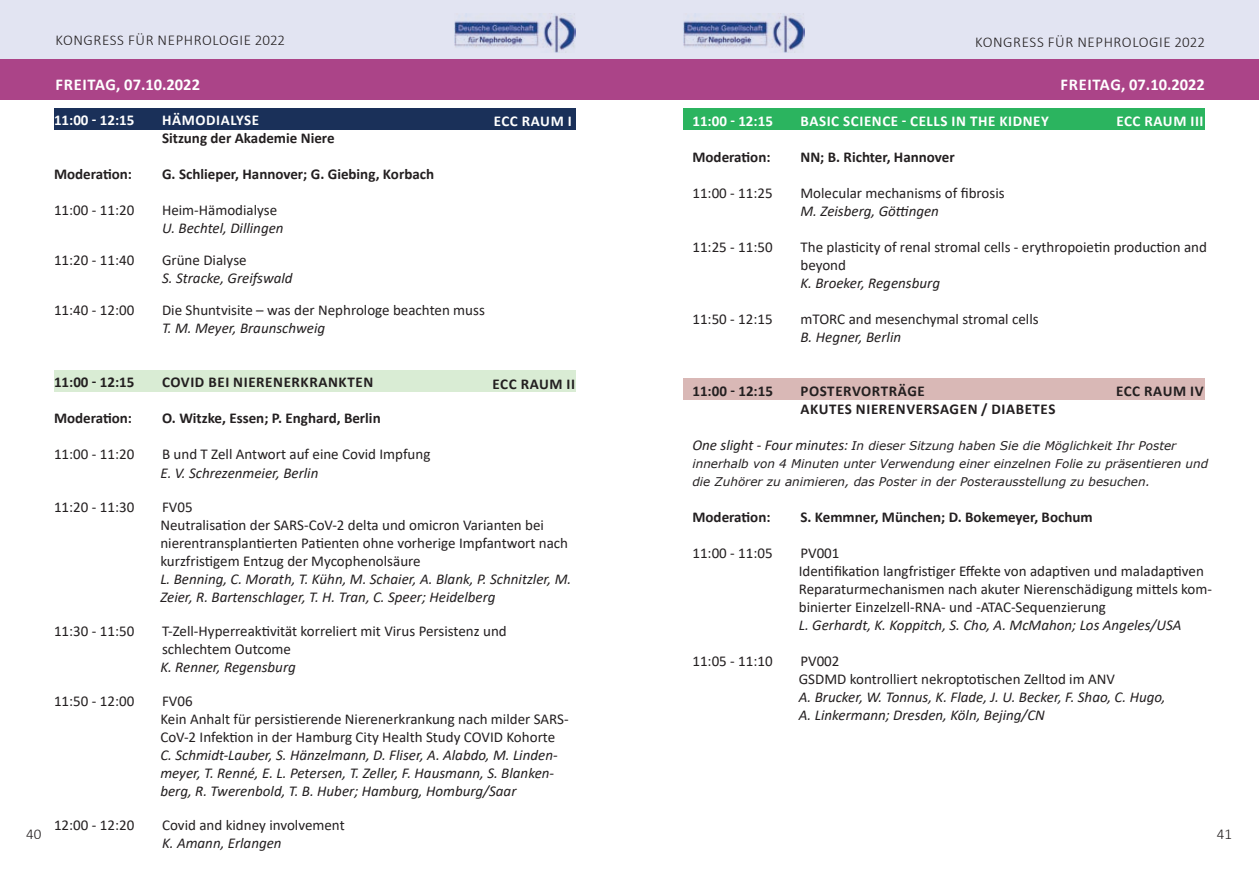
<style>
.page{position:relative;width:1259px;height:893px;background:#fff}
.page>*{position:absolute;margin:0;border:0;box-sizing:border-box;transform-origin:0 0}
.t1{font:700 16.5px "Calibri";color:#fff}
.t2{font:15px/18px "Calibri";color:#231f20}
.t3{font:italic 15px/18px "Calibri";color:#231f20}
.t4{font:700 15px "Calibri";color:#231f20}
.t5{font:700 15px/18px "Calibri";letter-spacing:.04em;color:#231f20}
.t6{font:700 15px "Calibri";letter-spacing:.04em;color:#fff}
.t7{font:300 15px "Calibri";letter-spacing:.04em;color:#231f20}
.t8{font:italic 12px/18px "Verdana";color:#231f20}
.s1{font-family:"Calibri";font-size:15px}
</style>
<div class="page">
<div style="left:0;top:0;width:629px;height:59px;background:#e2e4f2"></div>
<div style="left:629px;top:0;width:630px;height:59px;background:#e2e4f2"></div>
<img style="left:454px;top:14px;width:121px;height:39px">
<img style="left:683px;top:14px;width:121px;height:39px">
<div style="left:0;top:59px;width:629px;height:40px;background:#ab4488"></div>
<div style="left:629px;top:59px;width:630px;height:40px;background:#ab4488"></div>
<div style="left:683px;top:378px;width:522px;height:21px;background:#d9b8b6"></div>
<div style="left:54px;top:370px;width:521px;height:22px;background:#d9ecd4"></div>
<div style="left:54px;top:108px;width:521px;height:21px;background:#1a3059"></div>
<div style="left:683px;top:108px;width:522px;height:21px;background:#2bb45f"></div>
<p class="t7" style="left:56px;top:31px;width:231px">KONGRESS FÜR NEPHROLOGIE 2022</p>
<p class="t7" style="left:975px;top:33px;width:231px">KONGRESS FÜR NEPHROLOGIE 2022</p>
<p class="t1" style="left:56px;top:73px;width:146px">FREITAG, 07.10.2022</p>
<p class="t1" style="left:1060px;top:73px;width:146px">FREITAG, 07.10.2022</p>
<p class="t6" style="left:54px;top:109px;width:82px">11:00 - 12:15</p>
<p class="t6" style="left:162px;top:109px;width:99px">HÄMODIALYSE</p>
<p class="t4" style="left:162px;top:127px;width:174px">Sitzung der Akademie Niere</p>
<p class="t4" style="left:54px;top:163px;width:80px">Moderation:</p>
<p class="t4" style="left:162px;top:163px;width:274px">G. Schlieper, Hannover; G. Giebing, Korbach</p>
<p class="t2" style="left:54px;top:200px;width:82px">11:00 - 11:20</p>
<p class="t2" style="left:162px;top:200px;width:117px">Heim-Hämodialyse</p>
<p class="t3" style="left:162px;top:218px;width:123px">U. Bechtel, Dillingen</p>
<p class="t2" style="left:54px;top:251px;width:82px">11:20 - 11:40</p>
<p class="t2" style="left:162px;top:251px;width:86px">Grüne Dialyse</p>
<p class="t3" style="left:162px;top:268px;width:132px">S. Stracke, Greifswald</p>
<p class="t2" style="left:54px;top:301px;width:82px">11:40 - 12:00</p>
<p class="t2" style="left:162px;top:301px;width:324px">Die Shuntvisite – was der Nephrologe beachten muss</p>
<p class="t3" style="left:162px;top:319px;width:165px">T. M. Meyer, Braunschweig</p>
<p class="t6" style="left:494px;top:110px;width:80px">ECC RAUM I</p>
<p class="t6" style="left:692px;top:110px;width:82px">11:00 - 12:15</p>
<p class="t6" style="left:800px;top:110px;width:250px">BASIC SCIENCE - CELLS IN THE KIDNEY</p>
<p class="t4" style="left:692px;top:146px;width:80px">Moderation:</p>
<p class="t4" style="left:800px;top:146px;width:156px">NN; B. Richter, Hannover</p>
<p class="t2" style="left:692px;top:184px;width:82px">11:00 - 11:25</p>
<p class="t2" style="left:800px;top:184px;width:206px">Molecular mechanisms of fibrosis</p>
<p class="t3" style="left:800px;top:201px;width:140px">M. Zeisberg, Göttingen</p>
<p class="t2" style="left:692px;top:238px;width:82px">11:25 - 11:50</p>
<p class="t2" style="left:800px;top:238px;width:408px">The plasticity of renal stromal cells - erythropoietin production and beyond</p>
<p class="t3" style="left:800px;top:273px;width:141px">K. Broeker, Regensburg</p>
<p class="t2" style="left:692px;top:310px;width:82px">11:50 - 12:15</p>
<p class="t2" style="left:800px;top:310px;width:240px">mTORC and mesenchymal stromal cells</p>
<p class="t3" style="left:800px;top:327px;width:102px">B. Hegner, Berlin</p>
<p class="t6" style="left:1116px;top:110px;width:89px">ECC RAUM III</p>
<p class="t4" style="left:54px;top:372px;width:82px">11:00 - 12:15</p>
<p class="t5" style="left:162px;top:373px;width:213px">COVID BEI NIERENERKRANKTEN</p>
<p class="t4" style="left:54px;top:408px;width:80px">Moderation:</p>
<p class="t4" style="left:162px;top:408px;width:220px">O. Witzke, Essen; P. Enghard, Berlin</p>
<p class="t2" style="left:54px;top:445px;width:82px">11:00 - 11:20</p>
<p class="t2" style="left:162px;top:445px;width:270px">B und T Zell Antwort auf eine Covid Impfung</p>
<p class="t3" style="left:160px;top:463px;width:160px">E. V. Schrezenmeier, Berlin</p>
<p class="t2" style="left:54px;top:497px;width:82px">11:20 - 11:30</p>
<p class="t2" style="left:160px;top:497px;width:409px">FV05<br>Neutralisation der SARS-CoV-2 delta und omicron Varianten bei nierentransplantierten Patienten ohne vorherige Impfantwort nach kurzfristigem Entzug der Mycophenolsäure</p>
<p class="t3" style="left:160px;top:569px;width:412px">L. Benning, C. Morath, T. Kühn, M. Schaier, A. Blank, P. Schnitzler, M.<br>Zeier, R. Bartenschlager, T. H. Tran, C. Speer; Heidelberg</p>
<p class="t2" style="left:54px;top:621px;width:82px">11:30 - 11:50</p>
<p class="t2" style="left:162px;top:621px;width:346px">T-Zell-Hyperreaktivität korreliert mit Virus Persistenz und schlechtem Outcome</p>
<p class="t3" style="left:160px;top:657px;width:137px">K. Renner, Regensburg</p>
<p class="t2" style="left:54px;top:692px;width:82px">11:50 - 12:00</p>
<p class="t2" style="left:160px;top:692px;width:410px">FV06<br>Kein Anhalt für persistierende Nierenerkrankung nach milder SARS-<br>CoV-2 Infektion in der Hamburg City Health Study COVID Kohorte</p>
<p class="t3" style="left:160px;top:745px;width:399px">C. Schmidt-Lauber, S. Hänzelmann, D. Fliser, A. Alabdo, M. Linden&shy;meyer, T. Renné, E. L. Petersen, T. Zeller, F. Hausmann, S. Blanken&shy;berg, R. Twerenbold, T. B. Huber; Hamburg, Homburg/Saar</p>
<p class="t2" style="left:54px;top:816px;width:82px">12:00 - 12:20</p>
<p class="t2" style="left:162px;top:816px;width:184px">Covid and kidney involvement</p>
<p class="t3" style="left:162px;top:834px;width:121px">K. Amann, Erlangen</p>
<p class="t5" style="left:492px;top:374px;width:84px">ECC RAUM II</p>
<p class="t4" style="left:692px;top:380px;width:82px">11:00 - 12:15</p>
<p class="t5" style="left:800px;top:382px;width:256px">POSTERVORTRÄGE<br>AKUTES NIERENVERSAGEN / DIABETES</p>
<p class="t8" style="left:692px;top:437px;width:517px"><span class="s1">One slight - Four minutes:</span> In dieser Sitzung haben Sie die Möglichkeit Ihr Poster innerhalb von 4 Minuten unter Verwendung einer einzelnen Folie zu präsentieren und die Zuhörer zu animieren, das Poster in der Posterausstellung zu besuchen.</p>
<p class="t4" style="left:692px;top:506px;width:80px">Moderation:</p>
<p class="t4" style="left:800px;top:506px;width:294px">S. Kemmner, München; D. Bokemeyer, Bochum</p>
<p class="t2" style="left:692px;top:544px;width:82px">11:00 - 11:05</p>
<p class="t2" style="left:799px;top:544px;width:415px">PV001<br>Identifikation langfristiger Effekte von adaptiven und maladaptiven Reparaturmechanismen nach akuter Nierenschädigung mittels kom&shy;binierter Einzelzell-RNA- und -ATAC-Sequenzierung</p>
<p class="t3" style="left:799px;top:615px;width:384px">L. Gerhardt, K. Koppitch, S. Cho, A. McMahon; Los Angeles/USA</p>
<p class="t2" style="left:692px;top:652px;width:82px">11:05 - 11:10</p>
<p class="t2" style="left:799px;top:652px;width:318px">PV002<br>GSDMD kontrolliert nekroptotischen Zelltod im ANV</p>
<p class="t3" style="left:799px;top:687px;width:368px">A. Brucker, W. Tonnus, K. Flade, J. U. Becker, F. Shao, C. Hugo,<br>A. Linkermann; Dresden, Köln, Bejing/CN</p>
<p class="t5" style="left:1116px;top:382px;width:89px">ECC RAUM IV</p>
<p class="t7" style="left:26px;top:825px;width:17px">40</p>
<p class="t7" style="left:1216px;top:825px;width:17px">41</p>
</div>
